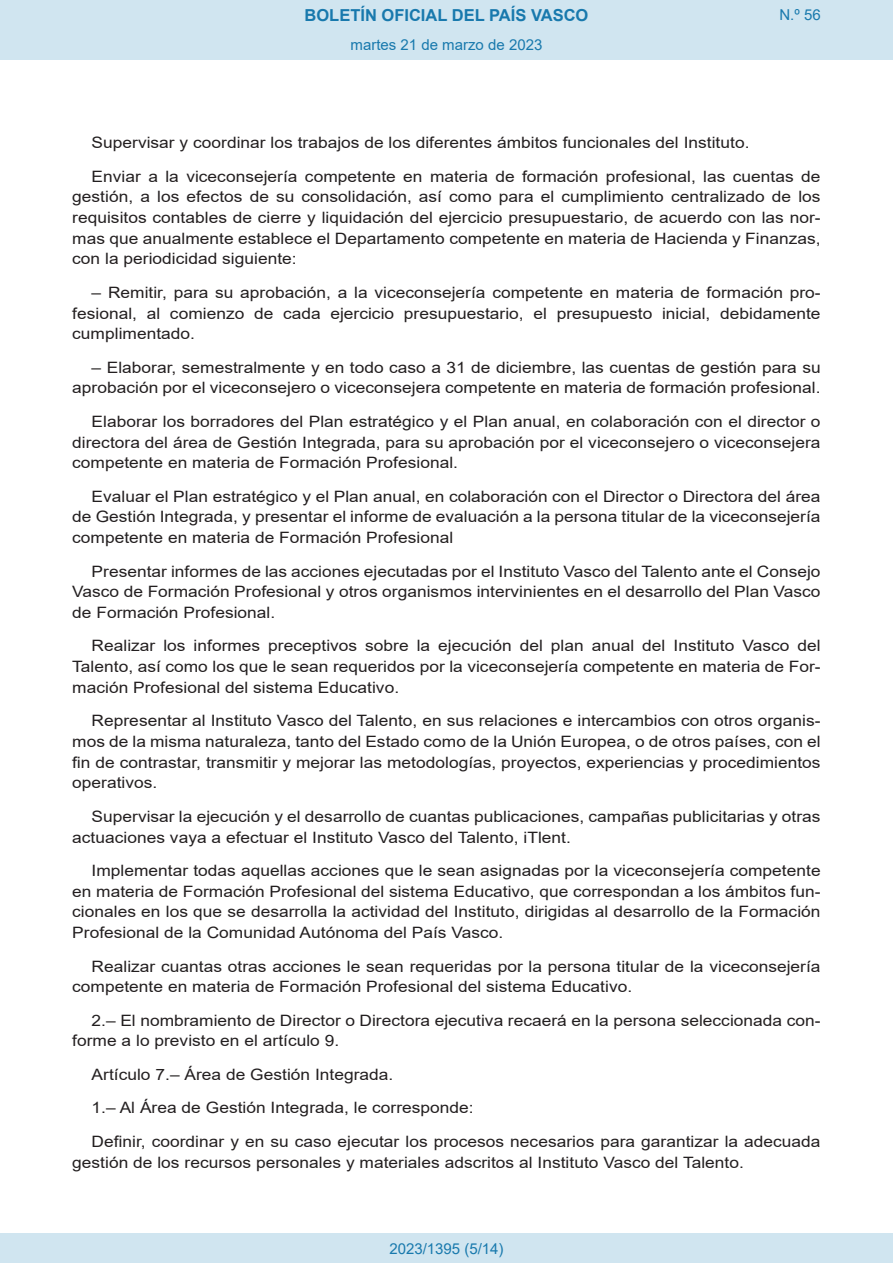
<style>
.page{position:relative;width:893px;height:1263px;background:#fff}
.page>*{position:absolute;margin:0;border:0;box-sizing:border-box;transform-origin:0 0}
.t1{font:700 16.5px "Arial";color:#1879ad}
.BOPVDetalle{font:15.6px/20.7px "Arial";color:#231f20;text-align:justify;scale:1.11 1}
.Paginacion_Centro{font:15px "Arial";color:#1879ad}
</style>
<div class="page">
<div style="left:0;top:0;width:893px;height:60px;background:#d0e5f0"></div>
<div style="left:0;top:1233px;width:893px;height:30px;background:#d0e5f0"></div>
<p class="t1" style="left:305px;top:3px;width:285px">BOLETÍN OFICIAL DEL PAÍS VASCO</p>
<p class="Paginacion_Centro" style="left:351px;top:35px;width:193px">martes 21 de marzo de 2023</p>
<p class="Paginacion_Centro" style="left:779px;top:5px;width:43px">N.º 56</p>
<p class="BOPVDetalle" style="left:92px;top:132px;width:594px">Supervisar y coordinar los trabajos de los diferentes ámbitos funcionales del Instituto.</p>
<p class="BOPVDetalle" style="left:72px;top:166px;width:676px;text-indent:19px">Enviar a la viceconsejería competente en materia de formación profesional, las cuentas de gestión, a los efectos de su consolidación, así como para el cumplimiento centralizado de los requisitos contables de cierre y liquidación del ejercicio presupuestario, de acuerdo con las nor&shy;mas que anualmente establece el Departamento competente en materia de Hacienda y Finanzas, con la periodicidad siguiente:</p>
<p class="BOPVDetalle" style="left:72px;top:282px;width:676px;text-indent:19px">– Remitir, para su aprobación, a la viceconsejería competente en materia de formación pro&shy;fesional, al comienzo de cada ejercicio presupuestario, el presupuesto inicial, debidamente cumplimentado.</p>
<p class="BOPVDetalle" style="left:72px;top:357px;width:676px;text-align:right">– Elaborar, semestralmente y en todo caso a 31 de diciembre, las cuentas de gestión para su aprobación por el viceconsejero o viceconsejera competente en materia de formación profesional.</p>
<p class="BOPVDetalle" style="left:72px;top:411px;width:676px;text-indent:19px">Elaborar los borradores del Plan estratégico y el Plan anual, en colaboración con el director o directora del área de Gestión Integrada, para su aprobación por el viceconsejero o viceconsejera competente en materia de Formación Profesional.</p>
<p class="BOPVDetalle" style="left:72px;top:486px;width:676px;text-indent:19px">Evaluar el Plan estratégico y el Plan anual, en colaboración con el Director o Directora del área de Gestión Integrada, y presentar el informe de evaluación a la persona titular de la viceconsejería competente en materia de Formación Profesional</p>
<p class="BOPVDetalle" style="left:72px;top:561px;width:676px;text-indent:19px">Presentar informes de las acciones ejecutadas por el Instituto Vasco del Talento ante el Consejo Vasco de Formación Profesional y otros organismos intervinientes en el desarrollo del Plan Vasco de Formación Profesional.</p>
<p class="BOPVDetalle" style="left:72px;top:635px;width:676px;text-indent:19px">Realizar los informes preceptivos sobre la ejecución del plan anual del Instituto Vasco del Talento, así como los que le sean requeridos por la viceconsejería competente en materia de For&shy;mación Profesional del sistema Educativo.</p>
<p class="BOPVDetalle" style="left:72px;top:710px;width:676px;text-indent:19px">Representar al Instituto Vasco del Talento, en sus relaciones e intercambios con otros organis&shy;mos de la misma naturaleza, tanto del Estado como de la Unión Europea, o de otros países, con el fin de contrastar, transmitir y mejorar las metodologías, proyectos, experiencias y procedimientos operativos.</p>
<p class="BOPVDetalle" style="left:72px;top:806px;width:676px;text-indent:19px">Supervisar la ejecución y el desarrollo de cuantas publicaciones, campañas publicitarias y otras actuaciones vaya a efectuar el Instituto Vasco del Talento, iTlent.</p>
<p class="BOPVDetalle" style="left:72px;top:860px;width:676px;text-indent:19px">Implementar todas aquellas acciones que le sean asignadas por la viceconsejería competente en materia de Formación Profesional del sistema Educativo, que correspondan a los ámbitos fun&shy;cionales en los que se desarrolla la actividad del Instituto, dirigidas al desarrollo de la Formación Profesional de la Comunidad Autónoma del País Vasco.</p>
<p class="BOPVDetalle" style="left:72px;top:956px;width:676px;text-indent:19px">Realizar cuantas otras acciones le sean requeridas por la persona titular de la viceconsejería competente en materia de Formación Profesional del sistema Educativo.</p>
<p class="BOPVDetalle" style="left:72px;top:1010px;width:676px;text-indent:19px">2.– El nombramiento de Director o Directora ejecutiva recaerá en la persona seleccionada con&shy;forme a lo previsto en el artículo 9.</p>
<p class="BOPVDetalle" style="left:92px;top:1064px;width:273px">Artículo 7.– Área de Gestión Integrada.</p>
<p class="BOPVDetalle" style="left:92px;top:1097px;width:346px">1.– Al Área de Gestión Integrada, le corresponde:</p>
<p class="BOPVDetalle" style="left:72px;top:1131px;width:676px;text-indent:19px">Definir, coordinar y en su caso ejecutar los procesos necesarios para garantizar la adecuada gestión de los recursos personales y materiales adscritos al Instituto Vasco del Talento.</p>
<p class="Paginacion_Centro" style="left:389px;top:1238px;width:116px">2023/1395 (5/14)</p>
</div>
